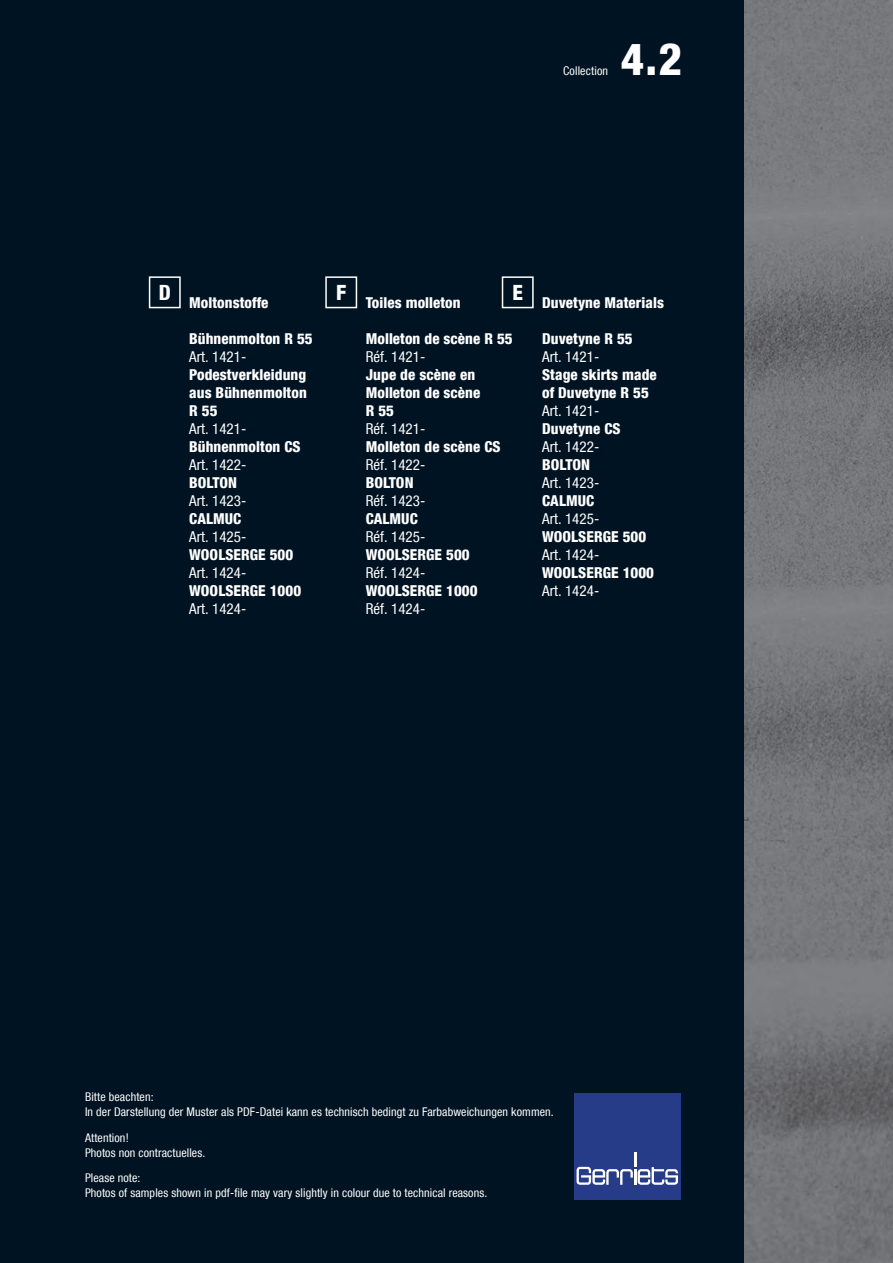
<style>
.page{position:relative;width:893px;height:1263px;background:#001322}
.page>*{position:absolute;margin:0;border:0;box-sizing:border-box;transform-origin:0 0}
.t1{font:800 condensed 45px "Helvetica Neue LT Com";color:#fff}
.t2{font:800 condensed 21px "Helvetica Neue LT Com";color:#fff}
.t3{font:800 condensed 15px/18px "Helvetica Neue LT Com";letter-spacing:.005em;color:#fff}
.t4{font:condensed 15px "Helvetica Neue LT Com";letter-spacing:.005em;color:#fff}
.t5{font:condensed 12px/15px "Helvetica Neue LT Com";letter-spacing:.01em;color:#fff}
</style>
<div class="page">
<img style="left:744px;top:0;width:149px;height:1263px">
<div style="left:325px;top:276px;width:32px;height:32px;border:2px solid #fff"></div>
<div style="left:502px;top:276px;width:32px;height:32px;border:2px solid #fff"></div>
<div style="left:149px;top:276px;width:32px;height:32px;border:2px solid #fff"></div>
<div style="left:574px;top:1093px;width:106px;height:106px;background:#263c89"></div>
<svg style="left:576px;top:1152px;width:102px;height:33px"></svg>
<p class="t5" style="left:563px;top:63px;width:46px">Collection</p>
<h1 class="t1" style="left:621px;top:31px;width:63px">4.2</h1>
<h2 class="t2" style="left:159px;top:280px;width:14px">D</h2>
<h2 class="t2" style="left:336px;top:280px;width:12px">F</h2>
<h2 class="t2" style="left:512px;top:280px;width:12px">E</h2>
<p class="t3" style="left:189px;top:294px;width:81px">Moltonstoffe</p>
<p class="t3" style="left:189px;top:330px;width:125px">Bühnenmolton R 55</p>
<p class="t4" style="left:189px;top:348px;width:59px">Art. 1421-</p>
<p class="t3" style="left:189px;top:366px;width:119px;text-align:justify">Podestverkleidung aus Bühnenmolton R 55</p>
<p class="t4" style="left:189px;top:420px;width:59px">Art. 1421-</p>
<p class="t3" style="left:189px;top:438px;width:113px">Bühnenmolton CS</p>
<p class="t4" style="left:189px;top:456px;width:59px">Art. 1422-</p>
<p class="t3" style="left:189px;top:474px;width:49px">BOLTON</p>
<p class="t4" style="left:189px;top:492px;width:59px">Art. 1423-</p>
<p class="t3" style="left:189px;top:510px;width:54px">CALMUC</p>
<p class="t4" style="left:189px;top:528px;width:59px">Art. 1425-</p>
<p class="t3" style="left:189px;top:546px;width:106px">WOOLSERGE 500</p>
<p class="t4" style="left:189px;top:564px;width:59px">Art. 1424-</p>
<p class="t3" style="left:189px;top:582px;width:113px">WOOLSERGE 1000</p>
<p class="t4" style="left:189px;top:600px;width:59px">Art. 1424-</p>
<p class="t3" style="left:366px;top:294px;width:96px">Toiles molleton</p>
<p class="t3" style="left:366px;top:330px;width:148px">Molleton de scène R 55</p>
<p class="t4" style="left:366px;top:348px;width:61px">Réf. 1421-</p>
<p class="t3" style="left:366px;top:366px;width:116px">Jupe de scène en<br>Molleton de scène<br>R 55</p>
<p class="t4" style="left:366px;top:420px;width:61px">Réf. 1421-</p>
<p class="t3" style="left:366px;top:438px;width:136px">Molleton de scène CS</p>
<p class="t4" style="left:366px;top:456px;width:61px">Réf. 1422-</p>
<p class="t3" style="left:366px;top:474px;width:49px">BOLTON</p>
<p class="t4" style="left:366px;top:492px;width:61px">Réf. 1423-</p>
<p class="t3" style="left:366px;top:510px;width:54px">CALMUC</p>
<p class="t4" style="left:366px;top:528px;width:61px">Réf. 1425-</p>
<p class="t3" style="left:366px;top:546px;width:106px">WOOLSERGE 500</p>
<p class="t4" style="left:366px;top:564px;width:61px">Réf. 1424-</p>
<p class="t3" style="left:366px;top:582px;width:113px">WOOLSERGE 1000</p>
<p class="t4" style="left:366px;top:600px;width:61px">Réf. 1424-</p>
<p class="t3" style="left:542px;top:294px;width:123px">Duvetyne Materials</p>
<p class="t3" style="left:542px;top:330px;width:92px">Duvetyne R 55</p>
<p class="t4" style="left:542px;top:348px;width:59px">Art. 1421-</p>
<p class="t3" style="left:542px;top:366px;width:116px">Stage skirts made of Duvetyne R 55</p>
<p class="t4" style="left:542px;top:402px;width:59px">Art. 1421-</p>
<p class="t3" style="left:542px;top:420px;width:80px">Duvetyne CS</p>
<p class="t4" style="left:542px;top:438px;width:59px">Art. 1422-</p>
<p class="t3" style="left:542px;top:456px;width:49px">BOLTON</p>
<p class="t4" style="left:542px;top:474px;width:59px">Art. 1423-</p>
<p class="t3" style="left:542px;top:492px;width:54px">CALMUC</p>
<p class="t4" style="left:542px;top:510px;width:59px">Art. 1425-</p>
<p class="t3" style="left:542px;top:528px;width:106px">WOOLSERGE 500</p>
<p class="t4" style="left:542px;top:546px;width:59px">Art. 1424-</p>
<p class="t3" style="left:542px;top:564px;width:113px">WOOLSERGE 1000</p>
<p class="t4" style="left:542px;top:582px;width:59px">Art. 1424-</p>
<p class="t5" style="left:85px;top:1089px;width:470px">Bitte beachten:<br>In der Darstellung der Muster als PDF-Datei kann es technisch bedingt zu Farbabweichungen kommen.</p>
<p class="t5" style="left:85px;top:1130px;width:122px">Attention!<br>Photos non contractuelles.</p>
<p class="t5" style="left:85px;top:1170px;width:404px">Please note:<br>Photos of samples shown in pdf-file may vary slightly in colour due to technical reasons.</p>
</div>
